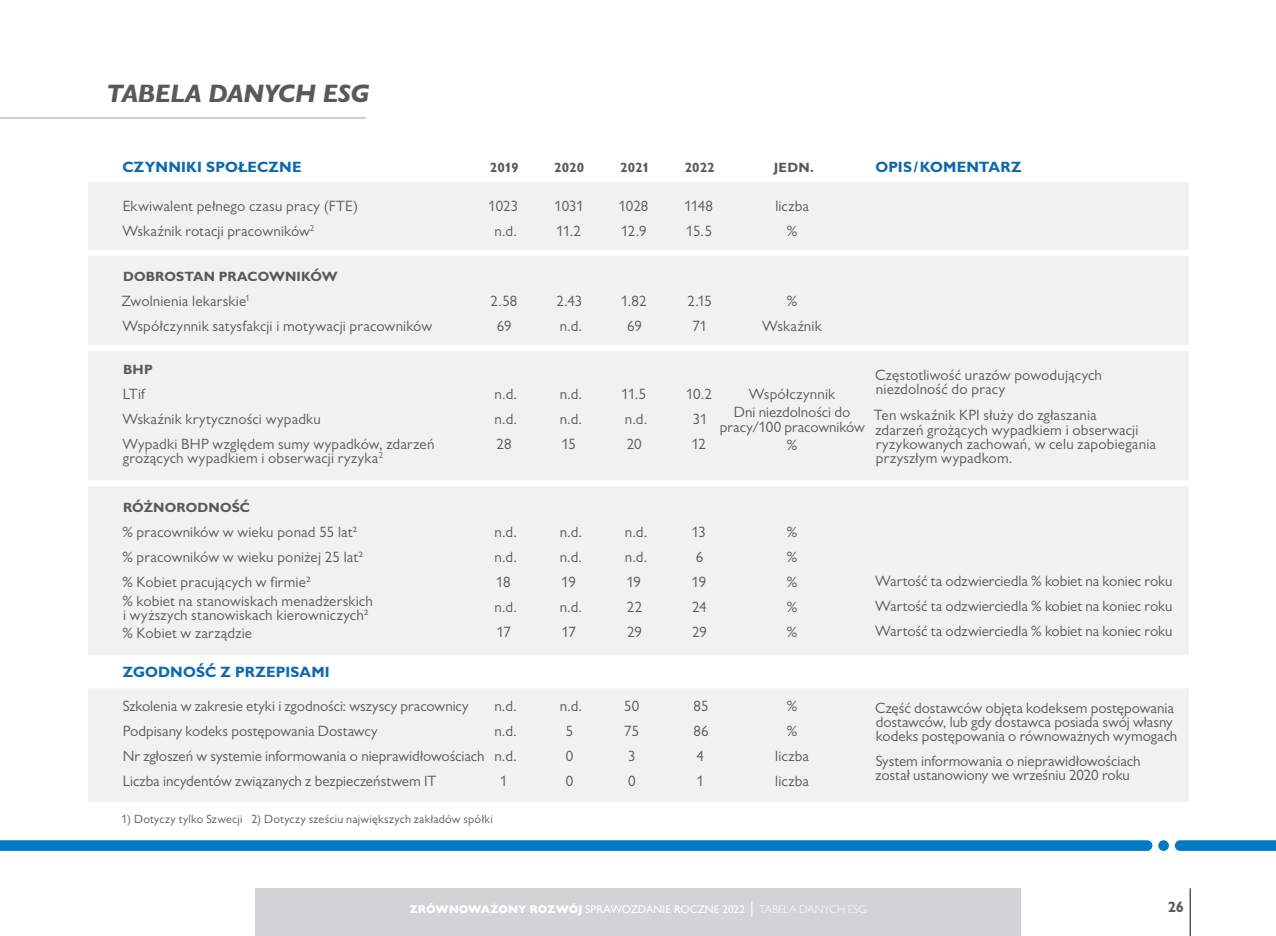
<style>
.page{position:relative;width:1276px;height:936px;background:#fff}
.page>*{position:absolute;margin:0;border:0;box-sizing:border-box;transform-origin:0 0}
.t1{font:italic 800 25.5px "Gill Sans MT Pro";letter-spacing:-.02em;color:#58595b}
.t2{font:15px/24.9px "Gill Sans MT Pro";letter-spacing:.005em;color:#58595b}
.t3{font:700 15px "Gill Sans MT Pro";letter-spacing:.01em;color:#0d68b0}
.t4{font:700 15px "Gill Sans MT Pro";color:#58595b}
.t5{font:700 13.5px "Gill Sans MT Pro";letter-spacing:.01em;color:#58595b}
.t6{font:12px "Gill Sans MT Pro";letter-spacing:.02em;color:#58595b}
.t7{font:500 11.25px "Gill Sans MT Pro";color:#fff}
.s1{font-weight:800}
.s2{font-weight:400;font-size:16.5px}
.s3{font-weight:300;font-size:11.4px}
</style>
<div class="page">
<div style="left:88px;top:182px;width:1100px;height:619px;background:#f1f1f2"></div>
<div style="left:55px;top:344px;width:1144px;height:6px;background:#fff"></div>
<div style="left:55px;top:480px;width:1144px;height:6px;background:#fff"></div>
<div style="left:55px;top:655px;width:1144px;height:33px;background:#fff"></div>
<div style="left:55px;top:250px;width:1144px;height:6px;background:#fff"></div>
<div style="left:255px;top:888px;width:765px;height:47px;background:#d1d3d4"></div>
<hr style="left:1189px;top:888px;width:2px;height:47px;background:#58595b">
<div style="left:1158px;top:840px;width:11px;height:10px;background:#007ac2;border-radius:50%"></div>
<svg style="left:1174px;top:840px;width:102px;height:10px"></svg>
<svg style="left:0;top:840px;width:1152px;height:10px;background:#067dc3"></svg>
<hr style="left:0;top:117px;width:366px;height:2px;background:#bcbec0">
<h1 class="t1" style="left:106px;top:79px;width:264px">TABELA DANYCH ESG</h1>
<p class="t3" style="left:122px;top:158px;width:180px">CZYNNIKI SPOŁECZNE</p>
<p class="t5" style="left:490px;top:159px;width:31px">2019</p>
<p class="t5" style="left:554px;top:159px;width:32px">2020</p>
<p class="t5" style="left:620px;top:159px;width:31px">2021</p>
<p class="t5" style="left:685px;top:159px;width:31px">2022</p>
<p class="t5" style="left:774px;top:159px;width:41px">JEDN.</p>
<p class="t3" style="left:875px;top:158px;width:148px">OPIS/KOMENTARZ</p>
<p class="t2" style="left:488px;top:193px;width:31px;text-align:center">1023 n.d.</p>
<p class="t2" style="left:554px;top:193px;width:31px">1031<br>11.2</p>
<p class="t2" style="left:619px;top:193px;width:31px">1028<br>12.9</p>
<p class="t2" style="left:684px;top:193px;width:30px">1148<br>15.5</p>
<p class="t2" style="left:122px;top:193px;width:237px">Ekwiwalent pełnego czasu pracy (FTE)<br>Wskaźnik rotacji pracowników<sup>2</sup></p>
<p class="t2" style="left:775px;top:193px;width:35px;text-align:center">liczba %</p>
<p class="t5" style="left:123px;top:268px;width:216px">DOBROSTAN PRACOWNIKÓW</p>
<p class="t2" style="left:121px;top:288px;width:312px">Zwolnienia lekarskie<sup>1<br></sup>Współczynnik satysfakcji i motywacji pracowników</p>
<p class="t2" style="left:762px;top:288px;width:61px;text-align:center">%<br>Wskaźnik</p>
<p class="t2" style="left:490px;top:288px;width:28px;text-align:center">2.58<br>69</p>
<p class="t2" style="left:556px;top:288px;width:27px">2.43 n.d.</p>
<p class="t2" style="left:621px;top:288px;width:27px;text-align:center">1.82<br>69</p>
<p class="t2" style="left:687px;top:288px;width:26px;text-align:center">2.15<br>71</p>
<p class="t5" style="left:123px;top:361px;width:31px">BHP</p>
<p class="t2" style="left:122px;top:381px;width:314px">LTif<br>Wskaźnik krytyczności wypadku<br>Wypadki BHP względem sumy wypadków, zdarzeń</p>
<p class="t2" style="left:123px;top:445px;width:262px">grożących wypadkiem i obserwacji ryzyka<sup>2</sup></p>
<p class="t2" style="left:494px;top:381px;width:24px;text-align:justify">n.d. n.d.<br>28</p>
<p class="t2" style="left:560px;top:381px;width:24px;text-align:justify">n.d. n.d.<br>15</p>
<p class="t2" style="left:621px;top:381px;width:27px;text-align:justify">11.5 n.d.<br>20</p>
<p class="t2" style="left:686px;top:381px;width:28px;text-align:center">10.2<br>31<br>12</p>
<p class="t2" style="left:734px;top:384px;width:118px;line-height:18.5px;text-align:center">Współczynnik<br>Dni niezdolności do</p>
<p class="t2" style="left:720px;top:417px;width:146px;line-height:18.5px;text-align:center">pracy/100 pracowników %</p>
<p class="t2" style="left:875px;top:368px;width:228px;line-height:14.2px">Częstotliwość urazów powodujących niezdolność do pracy</p>
<p class="t2" style="left:874px;top:408px;width:284px;line-height:14.2px">Ten wskaźnik KPI służy do zgłaszania<br>zdarzeń grożących wypadkiem i obserwacji ryzykowanych zachowań, w celu zapobiegania przyszłym wypadkom.</p>
<p class="t5" style="left:123px;top:499px;width:129px">RÓŻNORODNOŚĆ</p>
<p class="t2" style="left:122px;top:519px;width:242px">% pracowników w wieku ponad 55 lat2 % pracowników w wieku poniżej 25 lat2 % Kobiet pracujących w firmie2</p>
<p class="t2" style="left:122px;top:593px;width:252px;line-height:14.2px">% kobiet na stanowiskach menadżerskich i wyższych stanowiskach kierowniczych2</p>
<p class="t2" style="left:122px;top:620px;width:131px">% Kobiet w zarządzie</p>
<p class="t3" style="left:123px;top:663px;width:208px">ZGODNOŚĆ Z PRZEPISAMI</p>
<p class="t2" style="left:494px;top:519px;width:24px">n.d. n.d.<br>18 n.d.<br>17</p>
<p class="t2" style="left:560px;top:519px;width:24px">n.d. n.d.<br>19 n.d.<br>17</p>
<p class="t2" style="left:625px;top:519px;width:24px">n.d. n.d.<br>19<br>22<br>29</p>
<p class="t2" style="left:692px;top:519px;width:17px">13<br>6<br>19<br>24<br>29</p>
<p class="t2" style="left:787px;top:519px;width:12px;text-align:justify">% % % % %</p>
<p class="t2" style="left:875px;top:568px;width:299px;text-align:justify">Wartość ta odzwierciedla % kobiet na koniec roku Wartość ta odzwierciedla % kobiet na koniec roku Wartość ta odzwierciedla % kobiet na koniec roku</p>
<p class="t2" style="left:123px;top:693px;width:363px">Szkolenia w zakresie etyki i zgodności: wszyscy pracownicy Podpisany kodeks postępowania Dostawcy<br>Nr zgłoszeń w systemie informowania o nieprawidłowościach Liczba incydentów związanych z bezpieczeństwem IT</p>
<p class="t2" style="left:494px;top:693px;width:24px;text-align:center">n.d. n.d. n.d.<br>1</p>
<p class="t2" style="left:560px;top:693px;width:24px;text-align:center">n.d.<br>5<br>0<br>0</p>
<p class="t2" style="left:624px;top:693px;width:17px">50<br>75<br>3<br>0</p>
<p class="t2" style="left:693px;top:693px;width:17px">85<br>86<br>4<br>1</p>
<p class="t2" style="left:775px;top:693px;width:35px;text-align:center">%<br>% liczba liczba</p>
<p class="t2" style="left:875px;top:700px;width:304px;line-height:14.2px">Część dostawców objęta kodeksem postępowania dostawców, lub gdy dostawca posiada swój własny kodeks postępowania o równoważnych wymogach</p>
<p class="t2" style="left:875px;top:753px;width:266px;line-height:14.2px">System informowania o nieprawidłowościach został ustanowiony we wrześniu 2020 roku</p>
<p class="t6" style="left:122px;top:812px;width:373px">1) Dotyczy tylko Szwecji 2) Dotyczy sześciu największych zakładów spółki</p>
<p class="t7" style="left:409px;top:902px;width:458px"><span class="s1">ZRÓWNOWAŻONY ROZWÓJ</span> SPRAWOZDANIE ROCZNE 2022 <span class="s2">|</span> <span class="s3">TABELA DANYCH ESG</span></p>
<p class="t4" style="left:1168px;top:897px;width:18px">26</p>
</div>
